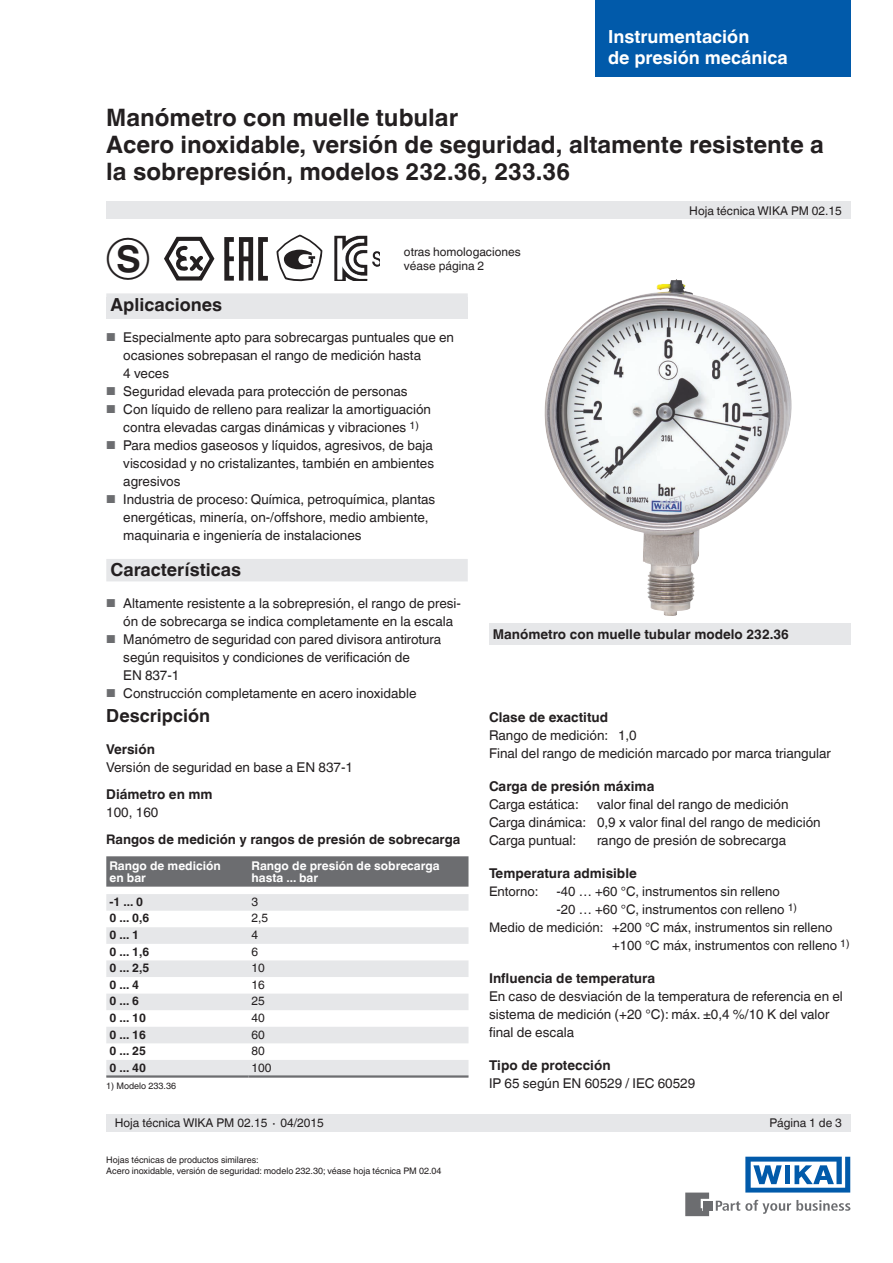
<style>
.page{position:relative;width:893px;height:1263px;background:#fff}
.page>*{position:absolute;margin:0;border:0;box-sizing:border-box;transform-origin:0 0}
.t1{font:46.5px "Wika";color:#231f20}
.t2{font:700 24px/27px "Helvetica World";color:#231f20}
.t3{font:700 18px "Helvetica World";color:#231f20}
.t4{font:700 18px/21px "Helvetica World";color:#fff}
.t5{font:13.5px/18px "Helvetica World";color:#231f20}
.t6{font:700 13.5px "Helvetica World";color:#231f20}
.t7{font:13.2px "Helvetica World";color:#231f20}
.t8{font:700 13.2px "Helvetica World";color:#231f20}
.t9{font:12px "Helvetica World";color:#231f20}
.t10{font:700 12px "Helvetica World";color:#231f20}
.t11{font:700 12px/12px "Helvetica World";color:#fff}
.t12{font:9px/10.5px "Helvetica World";color:#231f20}
.s1{font-size:11.55px;color:#6c6d70}
</style>
<div class="page">
<div style="left:106px;top:298px;width:362px;height:21px;background:#e6e7e9"></div>
<svg style="left:716px;top:1200px;width:134px;height:14px"></svg>
<div style="left:703px;top:1201px;width:9px;height:9px;background:#6c6d70"></div>
<svg style="left:685px;top:1192px;width:24px;height:24px"></svg>
<svg style="left:745px;top:1157px;width:105px;height:35px"></svg>
<div style="left:106px;top:202px;width:744px;height:17px;background:#e6e7e9"></div>
<div style="left:106px;top:1114px;width:744px;height:17px;background:#e6e7e9"></div>
<div style="left:106px;top:856px;width:362px;height:31px;background:#6c6d70"></div>
<svg style="left:106px;top:894px;width:362px;height:181px;fill:#e6e7e9"></svg>
<hr style="left:106px;top:1075px;width:142px;height:3px;background:#6c6d70">
<hr style="left:248px;top:1075px;width:220px;height:3px;background:#6c6d70">
<img style="left:544px;top:279px;width:248px;height:337px">
<svg style="left:164px;top:236px;width:51px;height:44px"></svg>
<img style="left:334px;top:235px;width:46px;height:46px">
<svg style="left:276px;top:235px;width:46px;height:47px"></svg>
<svg style="left:224px;top:237px;width:44px;height:44px"></svg>
<div style="left:488px;top:623px;width:362px;height:21px;background:#e6e7e9"></div>
<div style="left:106px;top:293px;width:362px;height:23px;background:#e6e7e9"></div>
<div style="left:106px;top:559px;width:362px;height:22px;background:#e6e7e9"></div>
<div style="left:595px;top:0;width:255px;height:77px;background:#015aaa"></div>
<h3 class="t4" style="left:608px;top:26px;width:181px">Instrumentación<br>de presión mecánica</h3>
<h2 class="t2" style="left:106px;top:104px;width:719px">Manómetro con muelle tubular<br>Acero inoxidable, versión de seguridad, altamente resistente a la sobrepresión, modelos 232.36, 233.36</h2>
<h1 class="t1" style="left:106px;top:235px;width:46px">k</h1>
<p class="t9" style="left:404px;top:245px;width:118px">otras homologaciones</p>
<p class="t9" style="left:404px;top:258px;width:82px">véase página 2</p>
<p class="t9" style="left:689px;top:204px;width:154px">Hoja técnica WIKA PM 02.15</p>
<h3 class="t3" style="left:111px;top:294px;width:113px">Aplicaciones</h3>
<p class="t5" style="left:123px;top:328px;width:332px;text-indent:-17px"><span class="s1">■</span> Especialmente apto para sobrecargas puntuales que en ocasiones sobrepasan el rango de medición hasta<br>4 veces</p>
<p class="t5" style="left:106px;top:382px;width:303px"><span class="s1">■</span> Seguridad elevada para protección de personas</p>
<p class="t5" style="left:106px;top:400px;width:326px;text-align:center"><span class="s1">■</span> Con líquido de relleno para realizar la amortiguación contra elevadas cargas dinámicas y vibraciones <sup>1)</sup></p>
<p class="t5" style="left:123px;top:436px;width:312px;text-align:justify;text-indent:-17px"><span class="s1">■</span> Para medios gaseosos y líquidos, agresivos, de baja viscosidad y no cristalizantes, también en ambientes agresivos</p>
<p class="t5" style="left:123px;top:490px;width:313px;text-indent:-17px"><span class="s1">■</span> Industria de proceso: Química, petroquímica, plantas energéticas, minería, on-/offshore, medio ambiente, maquinaria e ingeniería de instalaciones</p>
<h3 class="t3" style="left:111px;top:559px;width:132px">Características</h3>
<p class="t5" style="left:123px;top:594px;width:339px;text-indent:-17px"><span class="s1">■</span> Altamente resistente a la sobrepresión, el rango de presi&shy;ón de sobrecarga se indica completamente en la escala</p>
<p class="t5" style="left:123px;top:630px;width:319px;text-indent:-17px"><span class="s1">■</span> Manómetro de seguridad con pared divisora antirotura según requisitos y condiciones de verificación de<br>EN 837-1</p>
<p class="t5" style="left:106px;top:684px;width:312px"><span class="s1">■</span> Construcción completamente en acero inoxidable</p>
<h3 class="t3" style="left:106px;top:705px;width:105px">Descripción</h3>
<p class="t6" style="left:106px;top:741px;width:50px">Versión</p>
<p class="t5" style="left:106px;top:758px;width:248px">Versión de seguridad en base a EN 837-1</p>
<p class="t6" style="left:106px;top:786px;width:108px">Diámetro en mm</p>
<p class="t5" style="left:106px;top:803px;width:54px">100, 160</p>
<p class="t8" style="left:106px;top:831px;width:356px">Rangos de medición y rangos de presión de sobrecarga</p>
<p class="t11" style="left:109px;top:860px;width:113px">Rango de medición en bar</p>
<p class="t11" style="left:252px;top:860px;width:189px">Rango de presión de sobrecarga hasta ... bar</p>
<p class="t10" style="left:109px;top:895px;width:35px">-1 ... 0</p>
<p class="t9" style="left:252px;top:895px;width:8px">3</p>
<p class="t10" style="left:109px;top:911px;width:41px">0 ... 0,6</p>
<p class="t9" style="left:252px;top:911px;width:18px">2,5</p>
<p class="t10" style="left:109px;top:928px;width:31px">0 ... 1</p>
<p class="t9" style="left:252px;top:928px;width:8px">4</p>
<p class="t10" style="left:109px;top:944px;width:41px">0 ... 1,6</p>
<p class="t9" style="left:252px;top:944px;width:8px">6</p>
<p class="t10" style="left:109px;top:961px;width:41px">0 ... 2,5</p>
<p class="t9" style="left:252px;top:961px;width:15px">10</p>
<p class="t10" style="left:109px;top:978px;width:31px">0 ... 4</p>
<p class="t9" style="left:252px;top:978px;width:15px">16</p>
<p class="t10" style="left:109px;top:994px;width:31px">0 ... 6</p>
<p class="t9" style="left:252px;top:994px;width:15px">25</p>
<p class="t10" style="left:109px;top:1011px;width:38px">0 ... 10</p>
<p class="t9" style="left:252px;top:1011px;width:15px">40</p>
<p class="t10" style="left:109px;top:1027px;width:38px">0 ... 16</p>
<p class="t9" style="left:252px;top:1027px;width:15px">60</p>
<p class="t10" style="left:109px;top:1044px;width:38px">0 ... 25</p>
<p class="t9" style="left:252px;top:1044px;width:15px">80</p>
<p class="t10" style="left:109px;top:1060px;width:38px">0 ... 40</p>
<p class="t9" style="left:252px;top:1060px;width:22px">100</p>
<p class="t6" style="left:493px;top:626px;width:298px">Manómetro con muelle tubular modelo 232.36</p>
<p class="t6" style="left:489px;top:710px;width:121px">Clase de exactitud</p>
<p class="t5" style="left:489px;top:726px;width:343px">Rango de medición: 1,0<br>Final del rango de medición marcado por marca triangular</p>
<p class="t6" style="left:489px;top:779px;width:167px">Carga de presión máxima</p>
<p class="t5" style="left:489px;top:795px;width:91px">Carga estática:</p>
<p class="t5" style="left:489px;top:795px;width:333px;text-indent:108px">valor final del rango de medición<br>Carga dinámica: 0,9 x valor final del rango de medición<br>Carga puntual:</p>
<p class="t5" style="left:597px;top:831px;width:191px">rango de presión de sobrecarga</p>
<p class="t6" style="left:489px;top:866px;width:149px">Temperatura admisible</p>
<p class="t7" style="left:489px;top:884px;width:51px">Entorno:</p>
<p class="t7" style="left:556px;top:884px;width:225px">-40 … +60 °C, instrumentos sin relleno</p>
<p class="t7" style="left:556px;top:902px;width:242px">-20 … +60 °C, instrumentos con relleno <sup>1)</sup></p>
<p class="t7" style="left:489px;top:920px;width:345px">Medio de medición: +200 °C máx, instrumentos sin relleno</p>
<p class="t7" style="left:612px;top:938px;width:239px">+100 °C máx, instrumentos con relleno <sup>1)</sup></p>
<p class="t6" style="left:489px;top:971px;width:168px">Influencia de temperatura</p>
<p class="t5" style="left:489px;top:987px;width:355px">En caso de desviación de la temperatura de referencia en el sistema de medición (+20 °C): máx. ±0,4 %/10 K del valor final de escala</p>
<p class="t6" style="left:489px;top:1058px;width:123px">Tipo de protección</p>
<p class="t12" style="left:106px;top:1080px;width:71px">1) Modelo 233.36</p>
<p class="t5" style="left:489px;top:1074px;width:208px">IP 65 según EN 60529 / IEC 60529</p>
<p class="t9" style="left:115px;top:1116px;width:210px">Hoja técnica WIKA PM 02.15 ∙ 04/2015</p>
<p class="t9" style="left:769px;top:1116px;width:74px">Página 1 de 3</p>
<p class="t12" style="left:106px;top:1155px;width:337px">Hojas técnicas de productos similares:<br>Acero inoxidable, versión de seguridad: modelo 232.30; véase hoja técnica PM 02.04</p>
</div>
